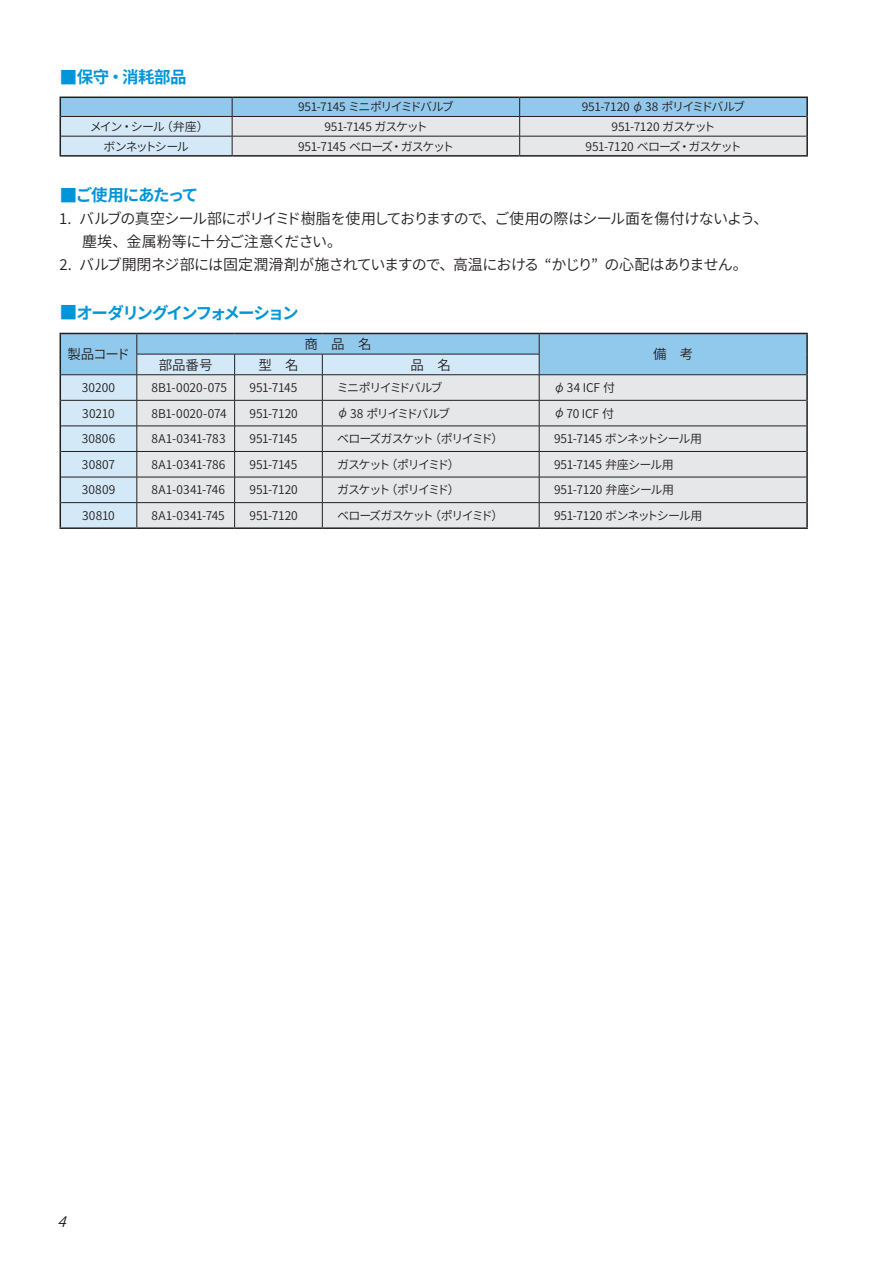
<style>
.page{position:relative;width:893px;height:1263px;background:#fff}
.page>*{position:absolute;margin:0;border:0;box-sizing:border-box;transform-origin:0 0}
.t1{font:700 16.5px "Source Han Sans JP";letter-spacing:-.09em;color:#0095d9}
.t2{font:700 16.5px "Source Han Sans JP";letter-spacing:-.12em;color:#0095d9}
.t3{font:15px/23.2px "Source Han Sans JP";letter-spacing:-.035em;color:#231f20}
.t4{font:italic 15px "Source Han Sans JP";color:#231f20}
.t5{font:13.5px "Source Han Sans JP";letter-spacing:-.015em;color:#231f20}
.t6{font:12px "Source Han Sans JP";letter-spacing:-.04em;color:#231f20}
.t7{font:12px "Source Han Sans JP";letter-spacing:-.065em;color:#231f20}
.t8{font:12px "Source Han Sans JP";letter-spacing:-.135em;color:#231f20}
.t9{font:12px "Source Han Sans JP";letter-spacing:-.125em;color:#231f20}
.t10{font:12px "Source Han Sans JP";letter-spacing:-.005em;color:#231f20}
.t11{font:12px "Source Han Sans JP";letter-spacing:.015em;color:#231f20}
.t12{font:12px "Source Han Sans JP";letter-spacing:-.08em;color:#231f20}
.t13{font:12px "Source Han Sans JP";letter-spacing:.01em;color:#231f20}
.t14{font:12px "Source Han Sans JP";letter-spacing:.005em;color:#231f20}
.t15{font:12px "Source Han Sans JP";letter-spacing:-.145em;color:#231f20}
.t16{font:12px "Source Han Sans JP";letter-spacing:-.12em;color:#231f20}
.s1{font-weight:400;font-size:18px}
.s2{font-family:"MS Gothic"}
</style>
<div class="page">
<hr style="left:60px;top:155px;width:172px;height:2px;background:#231f20">
<hr style="left:232px;top:155px;width:288px;height:2px;background:#231f20">
<hr style="left:520px;top:155px;width:288px;height:2px;background:#231f20">
<svg style="left:60px;top:97px;width:748px;height:59px"></svg>
<hr style="left:539px;top:333px;width:269px;height:1px;background:#231f20">
<hr style="left:806px;top:334px;width:2px;height:20px;background:#231f20">
<hr style="left:806px;top:354px;width:2px;height:21px;background:#231f20">
<hr style="left:806px;top:375px;width:2px;height:25px;background:#231f20">
<hr style="left:806px;top:400px;width:2px;height:26px;background:#231f20">
<hr style="left:806px;top:426px;width:2px;height:25px;background:#231f20">
<hr style="left:806px;top:451px;width:2px;height:26px;background:#231f20">
<hr style="left:806px;top:477px;width:2px;height:26px;background:#231f20">
<hr style="left:806px;top:503px;width:2px;height:24px;background:#231f20">
<hr style="left:60px;top:527px;width:77px;height:2px;background:#231f20">
<hr style="left:137px;top:527px;width:98px;height:2px;background:#231f20">
<hr style="left:235px;top:527px;width:87px;height:2px;background:#231f20">
<hr style="left:322px;top:527px;width:217px;height:2px;background:#231f20">
<hr style="left:539px;top:527px;width:269px;height:2px;background:#231f20">
<svg style="left:60px;top:333px;width:747px;height:194px"></svg>
<h1 class="t1" style="left:60px;top:68px;width:129px"><span class="s1">■</span>保守・消耗部品</h1>
<p class="t12" style="left:298px;top:100px;width:157px">951-7145 ミニポリイミドバルブ</p>
<p class="t6" style="left:582px;top:100px;width:165px">951-7120 <span class="s2">φ</span>38 ポリイミドバルブ</p>
<p class="t6" style="left:90px;top:120px;width:121px">メイン・シール（弁座）</p>
<p class="t6" style="left:324px;top:120px;width:105px">951-7145 ガスケット</p>
<p class="t6" style="left:611px;top:120px;width:106px">951-7120 ガスケット</p>
<p class="t16" style="left:103px;top:139px;width:87px">ボンネットシール</p>
<p class="t7" style="left:298px;top:139px;width:158px">951-7145 ベローズ・ガスケット</p>
<p class="t7" style="left:585px;top:139px;width:158px">951-7120 ベローズ・ガスケット</p>
<h1 class="t1" style="left:60px;top:186px;width:140px"><span class="s1">■</span>ご使用にあたって</h1>
<p class="t3" style="left:59px;top:207px;width:711px">1. バルブの真空シール部にポリイミド樹脂を使用しておりますので、ご使用の際はシール面を傷付けないよう、　 塵埃、金属粉等に十分ご注意ください。</p>
<p class="t3" style="left:59px;top:253px;width:690px">2. バルブ開閉ネジ部には固定潤滑剤が施されていますので、高温における “かじり” の心配はありません。</p>
<h1 class="t2" style="left:60px;top:303px;width:240px"><span class="s1">■</span>オーダリングインフォメーション</h1>
<p class="t5" style="left:67px;top:347px;width:64px">製品コード</p>
<p class="t5" style="left:305px;top:336px;width:69px">商　品　名</p>
<p class="t5" style="left:159px;top:357px;width:55px">部品番号</p>
<p class="t5" style="left:258px;top:357px;width:42px">型　名</p>
<p class="t5" style="left:411px;top:357px;width:42px">品　名</p>
<p class="t5" style="left:653px;top:347px;width:42px">備　考</p>
<p class="t6" style="left:82px;top:381px;width:35px">30200</p>
<p class="t10" style="left:152px;top:381px;width:77px">8B1-0020-075</p>
<p class="t6" style="left:249px;top:381px;width:50px">951-7145</p>
<p class="t8" style="left:337px;top:381px;width:107px">ミニポリイミドバルブ</p>
<p class="t6" style="left:554px;top:381px;width:63px"><span class="s2">φ</span>34 ICF 付</p>
<p class="t6" style="left:82px;top:406px;width:34px">30210</p>
<p class="t10" style="left:152px;top:406px;width:77px">8B1-0020-074</p>
<p class="t6" style="left:249px;top:406px;width:50px">951-7120</p>
<p class="t15" style="left:337px;top:406px;width:115px"><span class="s2">φ</span> 38 ポリイミドバルブ</p>
<p class="t6" style="left:554px;top:406px;width:62px"><span class="s2">φ</span>70 ICF 付</p>
<p class="t6" style="left:82px;top:432px;width:35px">30806</p>
<p class="t11" style="left:152px;top:432px;width:75px">8A1-0341-783</p>
<p class="t6" style="left:249px;top:432px;width:50px">951-7145</p>
<p class="t9" style="left:337px;top:432px;width:168px">ベローズガスケット（ポリイミド）</p>
<p class="t6" style="left:554px;top:432px;width:150px">951-7145 ボンネットシール用</p>
<p class="t6" style="left:82px;top:458px;width:35px">30807</p>
<p class="t13" style="left:152px;top:458px;width:75px">8A1-0341-786</p>
<p class="t6" style="left:249px;top:458px;width:50px">951-7145</p>
<p class="t8" style="left:337px;top:458px;width:124px">ガスケット（ポリイミド）</p>
<p class="t6" style="left:554px;top:458px;width:121px">951-7145 弁座シール用</p>
<p class="t6" style="left:82px;top:483px;width:35px">30809</p>
<p class="t11" style="left:152px;top:483px;width:75px">8A1-0341-746</p>
<p class="t6" style="left:249px;top:483px;width:50px">951-7120</p>
<p class="t8" style="left:337px;top:483px;width:124px">ガスケット（ポリイミド）</p>
<p class="t6" style="left:554px;top:483px;width:122px">951-7120 弁座シール用</p>
<p class="t6" style="left:82px;top:509px;width:34px">30810</p>
<p class="t14" style="left:152px;top:509px;width:75px">8A1-0341-745</p>
<p class="t6" style="left:249px;top:509px;width:50px">951-7120</p>
<p class="t9" style="left:337px;top:509px;width:168px">ベローズガスケット（ポリイミド）</p>
<p class="t6" style="left:554px;top:509px;width:150px">951-7120 ボンネットシール用</p>
<p class="t4" style="left:57px;top:1213px;width:22px">4</p>
</div>
